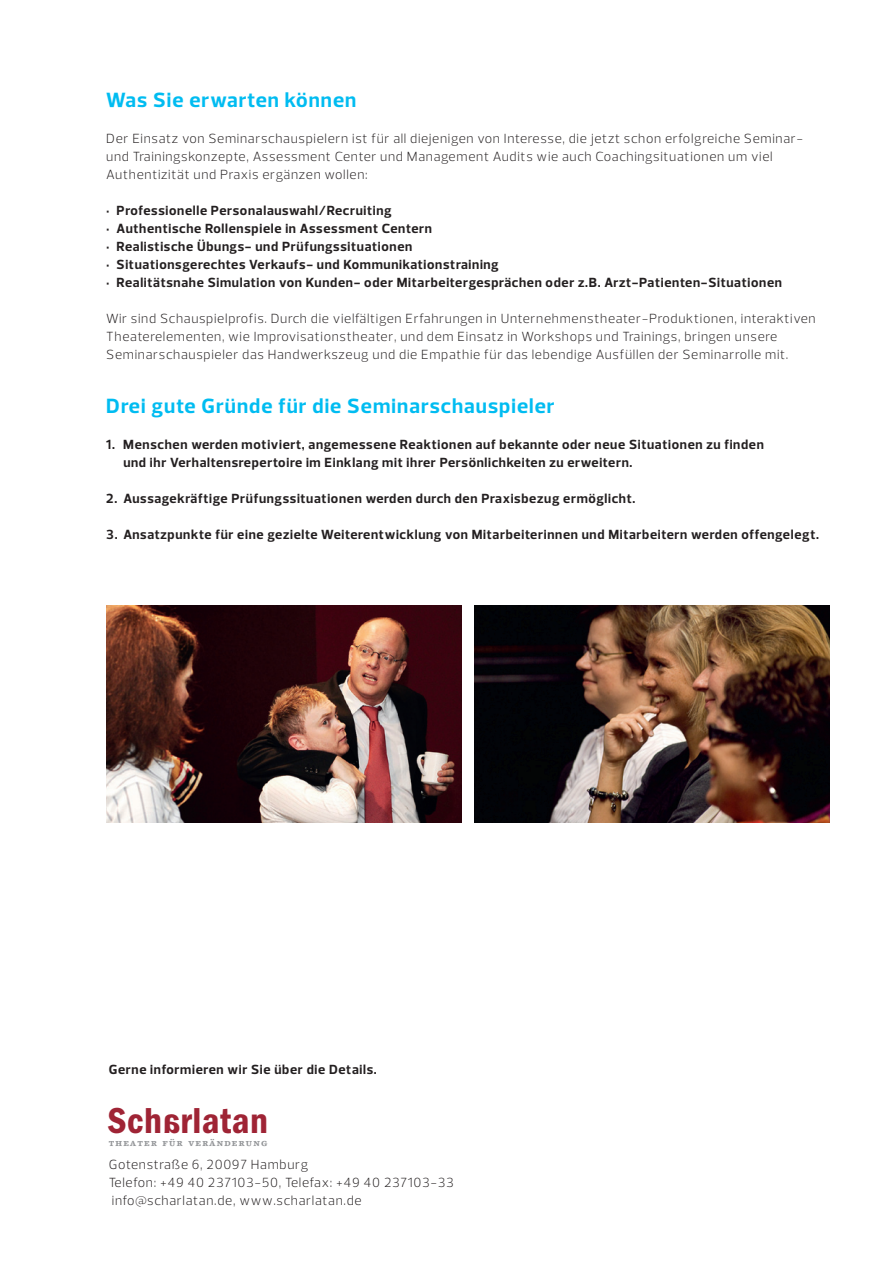
<style>
.page{position:relative;width:893px;height:1263px;background:#fff}
.page>*{position:absolute;margin:0;border:0;box-sizing:border-box;transform-origin:0 0}
.t1{font:600 condensed 37.35px "Franklin Gothic LT";letter-spacing:.01em;color:#9f2435}
.t2{font:700 21px "Prelo";letter-spacing:.05em;color:#00bcf1}
.t3{font:700 21px "Prelo";letter-spacing:.005em;color:#00bcf1}
.t4{font:700 13.5px/18px "Prelo";letter-spacing:.05em;color:#231f20}
.t5{font:300 13.5px/18px "Prelo";letter-spacing:.05em;color:#231f20}
.t6{font:10.05px "Lino Letter Bold SC";letter-spacing:.125em;color:#939598}
</style>
<div class="page">
<img style="left:106px;top:606px;width:355px;height:217px">
<img style="left:474px;top:606px;width:355px;height:217px">
<h2 class="t3" style="left:106px;top:87px;width:252px">Was Sie erwarten können</h2>
<p class="t5" style="left:106px;top:130px;width:699px">Der Einsatz von Seminarschauspielern ist für all diejenigen von Interesse, die jetzt schon erfolgreiche Seminar&shy;und Trainingskonzepte, Assessment Center und Management Audits wie auch Coachingsituationen um viel<br>Authentizität und Praxis ergänzen wollen:</p>
<p class="t4" style="left:106px;top:202px;width:677px">· Professionelle Personalauswahl/Recruiting<br>· Authentische Rollenspiele in Assessment Centern<br>· Realistische Übungs- und Prüfungssituationen<br>· Situationsgerechtes Verkaufs- und Kommunikationstraining<br>· Realitätsnahe Simulation von Kunden- oder Mitarbeitergesprächen oder z.B. Arzt-Patienten-Situationen</p>
<p class="t5" style="left:106px;top:310px;width:711px">Wir sind Schauspielprofis. Durch die vielfältigen Erfahrungen in Unternehmenstheater-Produktionen, interaktiven<br>Theaterelementen, wie Improvisationstheater, und dem Einsatz in Workshops und Trainings, bringen unsere<br>Seminarschauspieler das Handwerkszeug und die Empathie für das lebendige Ausfüllen der Seminarrolle mit.</p>
<h2 class="t2" style="left:106px;top:393px;width:450px">Drei gute Gründe für die Seminarschauspieler</h2>
<p class="t4" style="left:123px;top:436px;width:642px;text-indent:-17px">1. Menschen werden motiviert, angemessene Reaktionen auf bekannte oder neue Situationen zu finden und ihr Verhaltensrepertoire im Einklang mit ihrer Persönlichkeiten zu erweitern.</p>
<p class="t4" style="left:106px;top:490px;width:530px">2. Aussagekräftige Prüfungssituationen werden durch den Praxisbezug ermöglicht.</p>
<p class="t4" style="left:106px;top:526px;width:714px">3. Ansatzpunkte für eine gezielte Weiterentwicklung von Mitarbeiterinnen und Mitarbeitern werden offengelegt.</p>
<p class="t4" style="left:109px;top:1061px;width:270px">Gerne informieren wir Sie über die Details.</p>
<h1 class="t1" style="left:108px;top:1099px;width:162px">Sch rlatan</h1>
<p class="t6" style="left:109px;top:1136px;width:160px">theater für veränderung</p>
<p class="t5" style="left:109px;top:1155px;width:347px">Gotenstraße 6, 20097 Hamburg<br>Telefon: +49 40 237103-50, Telefax: +49 40 237103-33 info@scharlatan.de, www.scharlatan.de</p>
</div>
